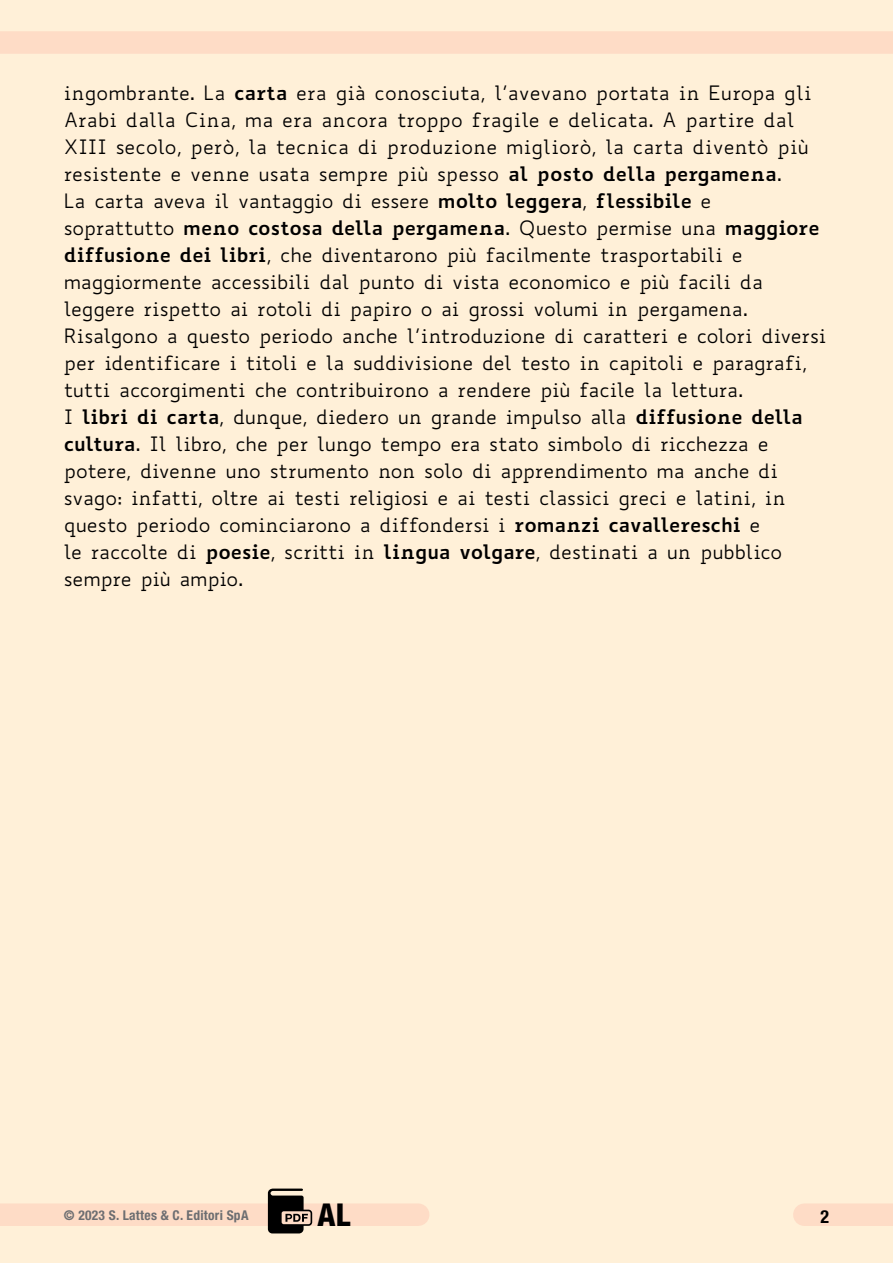
<style>
.page{position:relative;width:893px;height:1263px;background:#fff0d8}
.page>*{position:absolute;margin:0;border:0;box-sizing:border-box;transform-origin:0 0}
.t1{font:800 condensed 31.5px "Helvetica Neue LT Std";color:#000}
.t2{font:19.5px/27px "Biancoenero";letter-spacing:-.015em;color:#000}
.t3{font:700 condensed 18px "Helvetica Neue LT Std";color:#000}
.t4{font:700 condensed 13.5px "Helvetica Neue LT Std";letter-spacing:.02em;color:#6d6e71}
.s1{font-weight:700}
</style>
<div class="page">
<div style="left:0;top:1203px;width:418px;height:23px;background:#fedcc6"></div>
<div style="left:0;top:31px;width:893px;height:23px;background:#fedcc6"></div>
<div style="left:804px;top:1203px;width:89px;height:23px;background:#fedcc6"></div>
<svg style="left:268px;top:1188px;width:44px;height:45px"></svg>
<p class="t2" style="left:64px;top:79px;width:764px">ingombrante. La <span class="s1">carta</span> era già conosciuta, l’avevano portata in Europa gli Arabi dalla Cina, ma era ancora troppo fragile e delicata. A partire dal XIII secolo, però, la tecnica di produzione migliorò, la carta diventò più resistente e venne usata sempre più spesso <span class="s1">al posto della pergamena</span>.<br>La carta aveva il vantaggio di essere <span class="s1">molto leggera</span>, <span class="s1">flessibile</span> e soprattutto <span class="s1">meno costosa della pergamena</span>. Questo permise una <span class="s1">maggiore diffusione dei libri</span>, che diventarono più facilmente trasportabili e maggiormente accessibili dal punto di vista economico e più facili da leggere rispetto ai rotoli di papiro o ai grossi volumi in pergamena.<br>Risalgono a questo periodo anche l’introduzione di caratteri e colori diversi per identificare i titoli e la suddivisione del testo in capitoli e paragrafi, tutti accorgimenti che contribuirono a rendere più facile la lettura.<br>I <span class="s1">libri di carta</span>, dunque, diedero un grande impulso alla <span class="s1">diffusione della cultura</span>. Il libro, che per lungo tempo era stato simbolo di ricchezza e potere, divenne uno strumento non solo di apprendimento ma anche di svago: infatti, oltre ai testi religiosi e ai testi classici greci e latini, in questo periodo cominciarono a diffondersi i <span class="s1">romanzi cavallereschi</span> e<br>le raccolte di <span class="s1">poesie</span>, scritti in <span class="s1">lingua volgare</span>, destinati a un pubblico sempre più ampio.</p>
<p class="t4" style="left:64px;top:1206px;width:186px">© 2023 S. Lattes &amp; C. Editori SpA</p>
<h1 class="t1" style="left:318px;top:1195px;width:34px">AL</h1>
<p class="t3" style="left:820px;top:1206px;width:10px">2</p>
</div>
